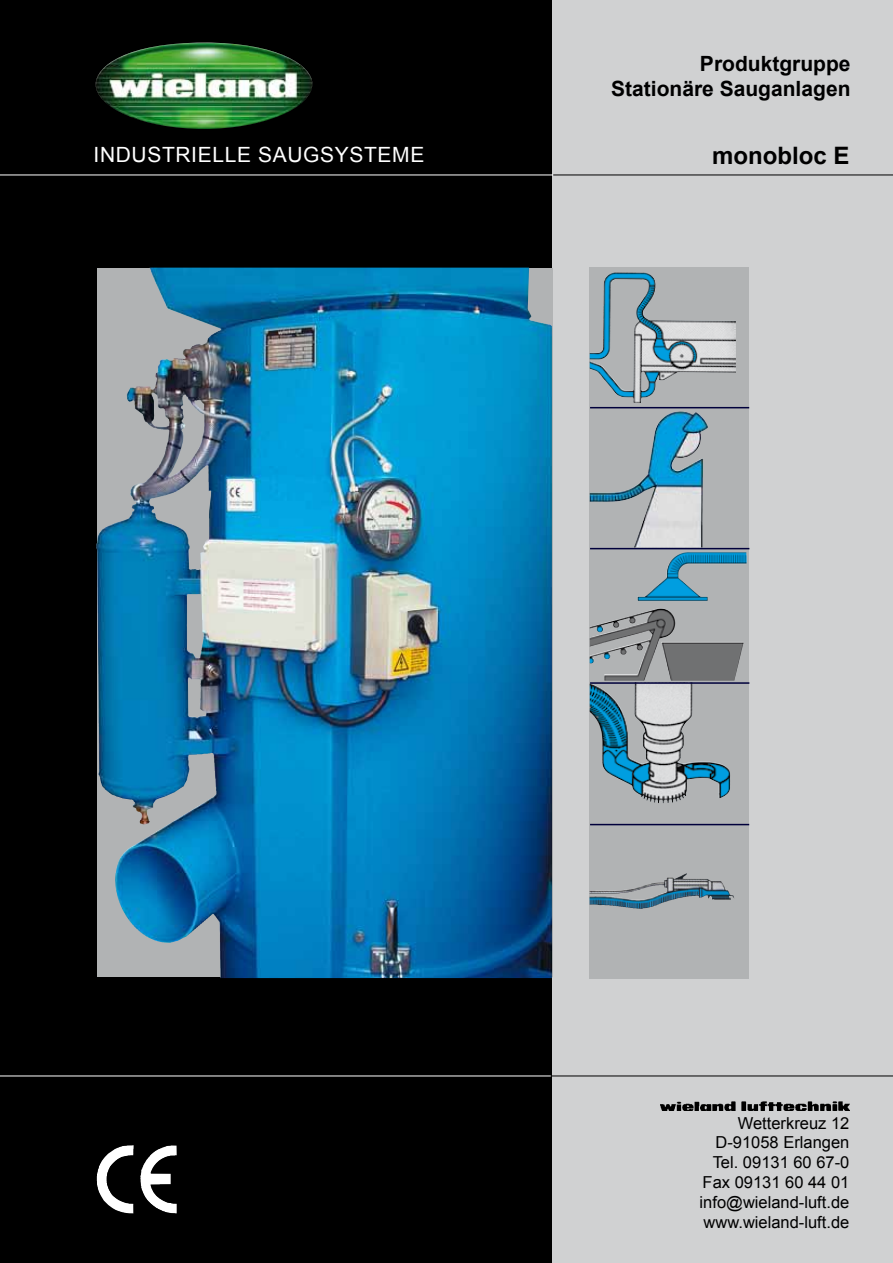
<style>
.page{position:relative;width:893px;height:1263px;background:#fff}
.page>*{position:absolute;margin:0;border:0;box-sizing:border-box;transform-origin:0 0}
.t1{font:700 24px "Arial";color:#000}
.t2{font:700 21px/25.2px "Arial";color:#000;text-align:right}
.t3{font:21px "Arial";letter-spacing:.03em;color:#fff}
.t4{font:16.5px/19.8px "Arial";color:#000;text-align:right}
</style>
<div class="page">
<div style="left:0;top:0;width:558px;height:1263px;background:#000"></div>
<div style="left:552px;top:0;width:341px;height:1263px;background:#d0d1d2"></div>
<hr style="left:0;top:175px;width:554px;height:1px;background:#fff">
<hr style="left:553px;top:175px;width:340px;height:1px;background:#000">
<hr style="left:0;top:1075px;width:551px;height:1px;background:#fff">
<hr style="left:551px;top:1075px;width:342px;height:1px;background:#000">
<img style="left:96px;top:43px;width:216px;height:86px">
<img style="left:97px;top:1145px;width:80px;height:68px">
<img style="left:661px;top:1101px;width:188px;height:10px">
<svg style="left:590px;top:267px;width:159px;height:711px;background:#a5acaf"></svg>
<img style="left:590px;top:411px;width:113px;height:136px">
<hr style="left:590px;top:824px;width:159px;height:1px;background:#00003b">
<img style="left:590px;top:875px;width:123px;height:34px">
<img style="left:590px;top:269px;width:87px;height:91px">
<img style="left:590px;top:684px;width:59px;height:80px">
<img style="left:637px;top:552px;width:50px;height:46px">
<hr style="left:590px;top:407px;width:159px;height:1px;background:#00003b">
<img style="left:97px;top:268px;width:455px;height:708px">
<img style="left:127px;top:268px;width:94px;height:149px">
<hr style="left:590px;top:548px;width:159px;height:1px;background:#00003b">
<hr style="left:590px;top:682px;width:159px;height:2px;background:#00003b">
<p class="t3" style="left:94px;top:140px;width:332px">Industri elle Saugsysteme</p>
<p class="t2" style="left:611px;top:52px;width:241px">Produktgruppe<br>Stationäre Sauganlagen</p>
<h1 class="t1" style="left:712px;top:140px;width:139px">monobloc E</h1>
<p class="t4" style="left:700px;top:1113px;width:151px">Wetterkreuz 12<br>D-91058 Erlangen<br>Tel. 09131 60 67-0<br>Fax 09131 60 44 01 info@wieland-luft.de www.wieland-luft.de</p>
</div>
